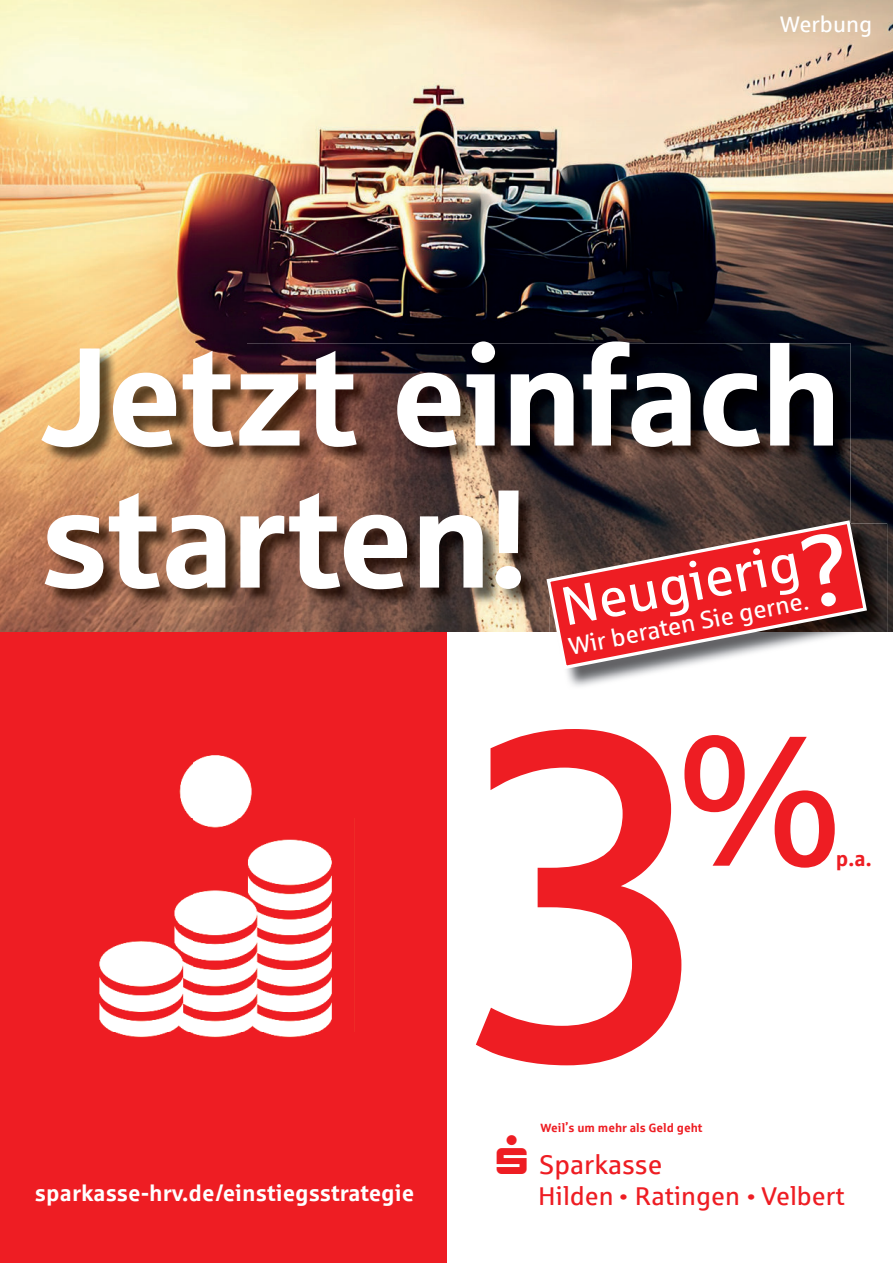
<style>
.page{position:relative;width:893px;height:1263px;background:#fff}
.page>*{position:absolute;margin:0;border:0;box-sizing:border-box;transform-origin:0 0}
.t1{font:470.4px "Sparkasse Rg";color:#ee1d23}
.t2{font:175.35px "Sparkasse Rg";color:#ee1d23}
.t3{font:139.65px/142.1px "Sparkasse Head";letter-spacing:.01em;color:#fff}
.t4{font:54.6px "Sparkasse Rg";color:#fff}
.t5{font:27px "Sparkasse Rg";color:#ee1d23}
.t6{font:25.8px "Sparkasse Rg";color:#ee1d23}
.t7{font:24.6px "Sparkasse Rg";color:#fff}
.t8{font:700 22.5px "Sparkasse Rg";color:#fff}
.t9{font:22.5px "Sparkasse Rg";color:#fff}
.t10{font:700 21px "Sparkasse Rg";color:#ee1d23}
.t11{font:700 12px "Sparkasse Rg";color:#ee1d23}
</style>
<div class="page">
<img style="left:0;top:0;width:893px;height:632px">
<div style="left:0;top:632px;width:448px;height:631px;background:#ee1d23"></div>
<img style="left:99px;top:755px;width:256px;height:283px">
<img style="left:246px;top:343px;width:605px;height:211px">
<img style="left:44px;top:343px;width:202px;height:264px">
<img style="left:245px;top:554px;width:300px;height:53px">
<img style="left:567px;top:523px;width:320px;height:164px">
<svg style="left:545px;top:518px;width:324px;height:153px"></svg>
<div style="left:800px;top:531px;width:52px;height:78px;background:#ee1d23"></div>
<p class="t9" style="left:780px;top:15px;width:93px">Werbung</p>
<h3 class="t3" style="left:40px;top:337px;width:801px">Jetzt einfach starten!</h3>
<h3 class="t4" style="left:557px;top:586px;width:244px;rotate:-11deg">Neugierig</h3>
<p class="t7" style="left:567px;top:637px;width:245px;rotate:-11deg">Wir beraten Sie gerne.</p>
<p class="t8" style="left:35px;top:1184px;width:381px">sparkasse-hrv.de/einstiegsstrategie</p>
<h1 class="t1" style="left:453px;top:710px;width:273px">3</h1>
<h2 class="t2" style="left:673px;top:735px;width:176px">%</h2>
<p class="t10" style="left:836px;top:850px;width:37px">p.a.</p>
<p class="t11" style="left:565px;top:1115px;width:5px">,</p>
<p class="t11" style="left:540px;top:1123px;width:163px">Weil s um mehr als Geld geht</p>
<p class="t5" style="left:497px;top:1154px;width:167px">▲ Sparkasse</p>
<p class="t6" style="left:538px;top:1186px;width:308px">Hilden <sup>.</sup> Ratingen <sup>.</sup> Velbert</p>
</div>
